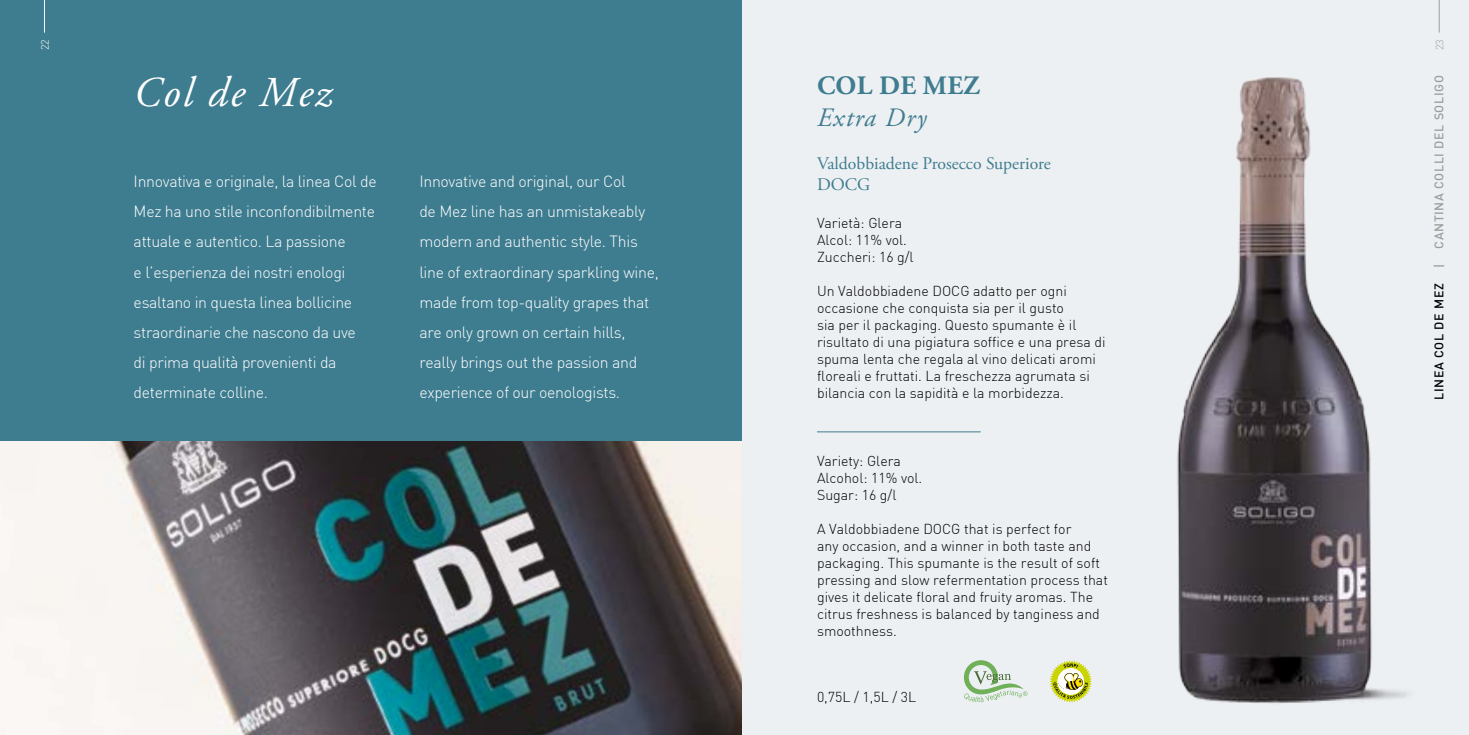
<style>
.page{position:relative;width:1469px;height:735px;background:#fff}
.page>*{position:absolute;margin:0;border:0;box-sizing:border-box;transform-origin:0 0}
.t1{font:italic 42.35px "Adobe Garamond Pro";letter-spacing:.05em;color:#fff}
.t2{font:700 26.43px "Adobe Garamond Pro";letter-spacing:.015em;color:#3e7c8f}
.t3{font:italic 26.43px "Adobe Garamond Pro";letter-spacing:.05em;color:#3e7c8f}
.t4{font:17.68px/21.2px "Adobe Garamond Pro";color:#3e7c8f}
.t5{font:300 15.92px/30.1px "DIN";letter-spacing:-.02em;color:#fff}
.t6{font:300 14.17px/17px "DIN";color:#000}
.t7{font:500 12.42px "DIN";letter-spacing:.05em;color:#9d9d9c}
.t8{font:500 12.42px "DIN";letter-spacing:.05em;color:#000}
.t9{font:300 10.67px "DIN";color:#9d9d9c}
.t10{font:300 10.67px "DIN";color:#fff}
</style>
<div class="page">
<div style="left:742px;top:0;width:726px;height:734px;background:#edf0f3"></div>
<img style="left:1177px;top:77px;width:231px;height:626px">
<hr style="left:817px;top:431px;width:163px;height:1px;background:#3e7c8f">
<div style="left:0;top:0;width:742px;height:541px;background:#3e7c8f"></div>
<svg style="left:963px;top:660px;width:64px;height:41px"></svg>
<svg style="left:1049px;top:660px;width:42px;height:41px"></svg>
<img style="left:0;top:441px;width:742px;height:293px">
<hr style="left:1438px;top:0;width:1px;height:33px;background:#9d9d9c">
<hr style="left:44px;top:0;width:1px;height:33px;background:#fff">
<p class="t10" style="left:38px;top:50px;width:12px;rotate:-90deg">22</p>
<h1 class="t1" style="left:134px;top:67px;width:200px">Col de Mez</h1>
<p class="t5" style="left:134px;top:166px;width:244px">Innovativa e originale, la linea Col de Mez ha uno stile inconfondibilmente attuale e autentico. La passione<br>e l’esperienza dei nostri enologi esaltano in questa linea bollicine straordinarie che nascono da uve<br>di prima qualità provenienti da determinate colline.</p>
<p class="t5" style="left:419px;top:166px;width:241px">Innovative and original, our Col<br>de Mez line has an unmistakeably modern and authentic style. This line of extraordinary sparkling wine, made from top-quality grapes that are only grown on certain hills, really brings out the passion and experience of our oenologists.</p>
<h2 class="t2" style="left:817px;top:71px;width:164px">COL DE MEZ</h2>
<h2 class="t3" style="left:817px;top:102px;width:111px">Extra Dry</h2>
<p class="t4" style="left:817px;top:153px;width:235px">Valdobbiadene Prosecco Superiore<br>DOCG</p>
<p class="t6" style="left:817px;top:214px;width:98px">Varietà: Glera<br>Alcol: 11% vol.<br>Zuccheri: 16 g/l</p>
<p class="t6" style="left:817px;top:282px;width:290px">Un Valdobbiadene DOCG adatto per ogni occasione che conquista sia per il gusto<br>sia per il packaging. Questo spumante è il risultato di una pigiatura soffice e una presa di spuma lenta che regala al vino delicati aromi floreali e fruttati. La freschezza agrumata si bilancia con la sapidità e la morbidezza.</p>
<p class="t6" style="left:817px;top:452px;width:107px">Variety: Glera<br>Alcohol: 11% vol.<br>Sugar: 16 g/l</p>
<p class="t6" style="left:817px;top:520px;width:292px">A Valdobbiadene DOCG that is perfect for<br>any occasion, and a winner in both taste and packaging. This spumante is the result of soft pressing and slow refermentation process that gives it delicate floral and fruity aromas. The citrus freshness is balanced by tanginess and smoothness.</p>
<p class="t6" style="left:817px;top:688px;width:101px">0,75L / 1,5L / 3L</p>
<p class="t9" style="left:1433px;top:50px;width:12px;rotate:-90deg">23</p>
<p class="t7" style="left:1431px;top:268px;width:194px;rotate:-90deg">| CANTINA COLLI DEL SOLIGO</p>
<p class="t8" style="left:1431px;top:399px;width:117px;rotate:-90deg">LINEA COL DE MEZ</p>
</div>
